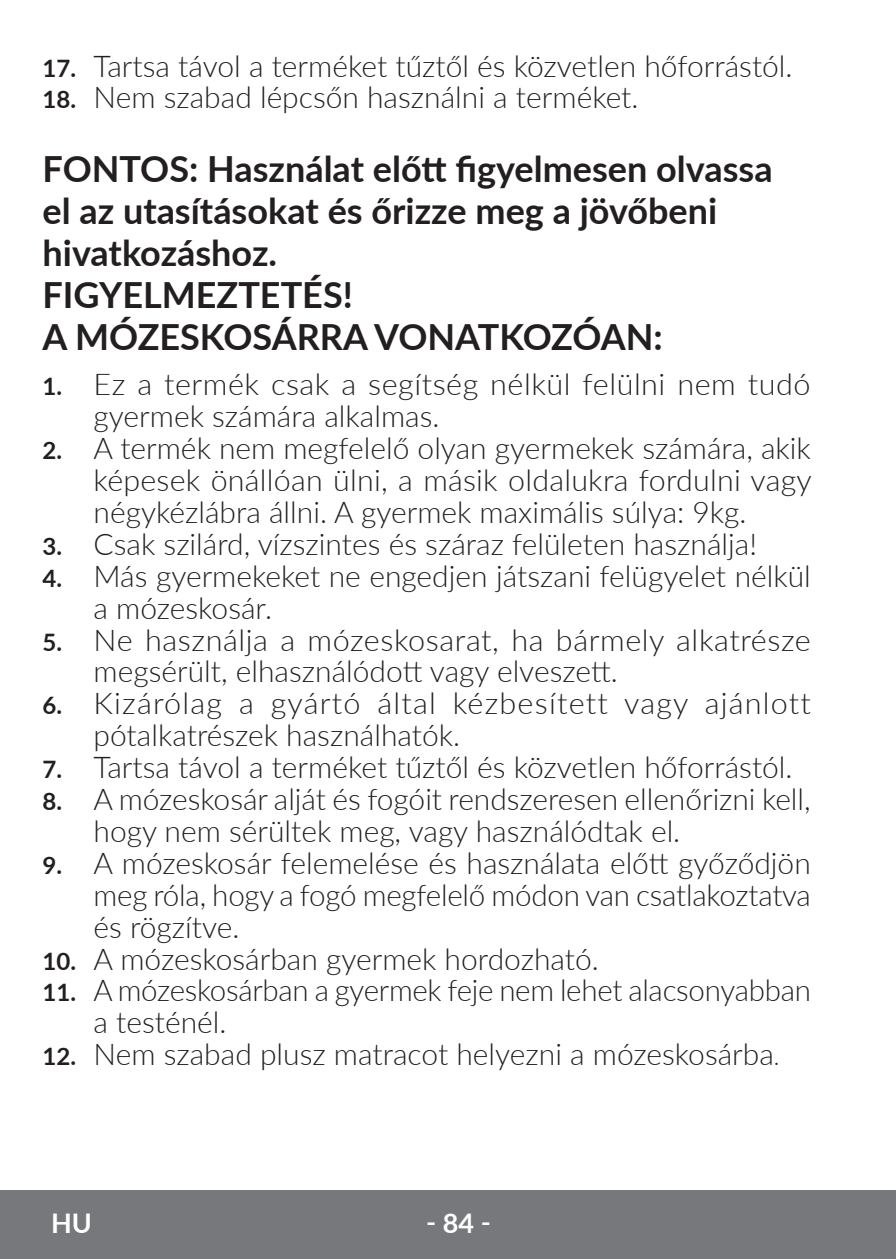
<style>
.page{position:relative;width:896px;height:1259px;background:#fff}
.page>*{position:absolute;margin:0;border:0;box-sizing:border-box;transform-origin:0 0}
.t1{font:700 36px/42px "Lato";color:#231f20}
.t2{font:300 30px/31.8px "Lato";color:#231f20}
.t3{font:300 30px/31.8px "Lato";letter-spacing:.04em;color:#231f20}
.t4{font:700 27px "Lato";color:#fff}
.s1{font-weight:700;font-size:24px}
.s2{font-size:24px}
</style>
<div class="page">
<div style="left:0;top:1190px;width:895px;height:69px;background:#76787b"></div>
<p class="t2" style="left:43px;top:49px;width:751px"><span class="s1">17.</span> Tartsa távol a terméket tűztől és közvetlen hőforrástól.</p>
<p class="t2" style="left:43px;top:81px;width:597px"><span class="s1">18.</span> Nem szabad lépcsőn használni a terméket.</p>
<p class="t1" style="left:43px;top:147px;width:731px">FONTOS: Használat előtt figyelmesen olvassa el az utasításokat és őrizze meg a jövőbeni hivatkozáshoz.<br>FIGYELMEZTETÉS!<br>A MÓZESKOSÁRRA VONATKOZÓAN:</p>
<p class="t2" style="left:94px;top:368px;width:718px;text-indent:-51px"><span class="s1">1.</span> Ez a termék csak a segítség nélkül felülni nem tudó gyermek számára alkalmas.</p>
<p class="t2" style="left:94px;top:431px;width:719px;text-align:justify;text-indent:-51px"><span class="s1">2.</span> A termék nem megfelelő olyan gyermekek számára, akik képesek önállóan ülni, a másik oldalukra fordulni vagy négykézlábra állni. A gyermek maximális súlya: 9kg.</p>
<p class="t2" style="left:43px;top:527px;width:716px"><span class="s1">3.</span> Csak szilárd, vízszintes és száraz felületen használja!</p>
<p class="t2" style="left:94px;top:559px;width:718px;text-indent:-51px"><span class="s1">4.</span> Más gyermekeket ne engedjen játszani felügyelet nélkül a mózeskosár.</p>
<p class="t2" style="left:94px;top:623px;width:718px;text-indent:-51px"><span class="s1">5.</span> Ne használja a mózeskosarat, ha bármely alkatrésze megsérült, elhasználódott vagy elveszett.</p>
<p class="t3" style="left:94px;top:687px;width:719px;text-indent:-51px"><span class="s1">6.</span> Kizárólag a gyártó által kézbesített vagy ajánlott pótalkatrészek használhatók.</p>
<p class="t2" style="left:43px;top:750px;width:751px"><span class="s1">7.</span> Tartsa távol a terméket tűztől és közvetlen hőforrástól.</p>
<p class="t2" style="left:94px;top:782px;width:718px;text-indent:-51px"><span class="s1">8.</span> A mózeskosár alját és fogóit rendszeresen ellenőrizni kell, hogy nem sérültek meg, vagy használódtak el.</p>
<p class="t2" style="left:94px;top:846px;width:718px;text-align:justify;text-indent:-51px"><span class="s1">9.</span> A mózeskosár felemelése és használata előtt győződjön meg róla, hogy a fogó megfelelő módon van csatlakoztatva és rögzítve.</p>
<p class="t2" style="left:43px;top:942px;width:558px"><span class="s1">10.</span> A mózeskosárban gyermek hordozható.</p>
<p class="t2" style="left:94px;top:974px;width:718px;text-indent:-51px"><span class="s1">11.</span> A mózeskosárban a gyermek feje nem lehet alacsonyabban a testénél.</p>
<p class="t2" style="left:43px;top:1037px;width:738px"><span class="s1">12.</span> Nem szabad plusz matracot helyezni a mózeskosárba<span class="s2">.</span></p>
<p class="t4" style="left:51px;top:1203px;width:42px">HU</p>
<p class="t4" style="left:426px;top:1203px;width:66px">‑ 84 ‑</p>
</div>
